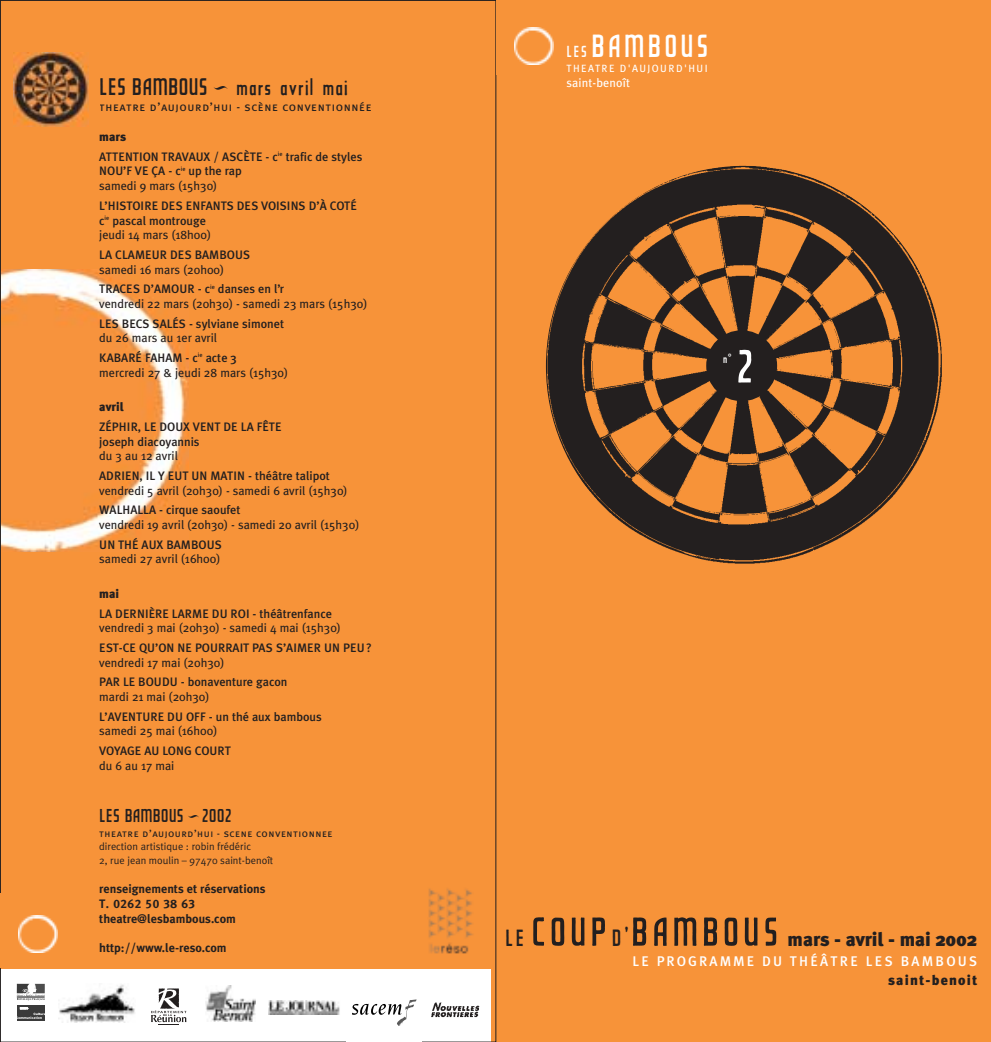
<style>
.page{position:relative;width:991px;height:1042px;background:#fff}
.page>*{position:absolute;margin:0;border:0;box-sizing:border-box;transform-origin:0 0}
.t1{font:61.25px "Polytone Reliant";color:#fff}
.t2{font:52.68px "Polytone Reliant";letter-spacing:.065em;color:#231f1f}
.t3{font:42px "Polytone Reliant";letter-spacing:.065em;color:#fff}
.t4{font:31.5px "Polytone Reliant";color:#231f1f}
.t5{font:24.5px "Polytone Reliant";color:#231f1f}
.t6{font:900 19.25px "Meta Plus";letter-spacing:-.005em;color:#231f1f}
.t7{font:17.5px "Polytone Reliant";color:#fff}
.t8{font:14px "Meta Plus Medium Caps";letter-spacing:.16em;color:#fff}
.t9{font:900 14px "Meta Plus";letter-spacing:.085em;color:#231f1f}
.t10{font:12.25px/19.6px "Meta Plus";color:#231f1f}
.t11{font:12.25px/14.7px "Meta Plus Medium Caps";color:#231f1f}
.t12{font:700 12.25px "Meta Plus";color:#231f1f}
.t13{font:12.25px "Meta Plus Book Caps";letter-spacing:.05em;color:#231f1f}
.t14{font:500 12.25px "Meta Plus";color:#231f1f}
.t15{font:900 12.25px "Meta Plus";color:#231f1f}
.t16{font:12.25px "Meta Plus Bold Caps";letter-spacing:.05em;color:#231f1f}
.t17{font:12.25px "Meta Plus";letter-spacing:.01em;color:#fff}
.t18{font:10.5px/14px "Meta Plus Normal";color:#231f1f}
.t19{font:10.5px "Meta Plus Book Caps";letter-spacing:.05em;color:#231f1f}
.t20{font:10.5px "Meta Plus Book Caps";letter-spacing:.13em;color:#fff}
.s1{font-family:"Meta Plus";font-weight:500}
.s2{font-weight:500}
.s3{font-family:"Meta Plus Medium Caps"}
.s4{font-size:21px}
.s5{font-size:30.8px}
</style>
<div class="page">
<div style="left:491px;top:0;width:499px;height:1041px;background:#f79339"></div>
<img style="left:546px;top:166px;width:397px;height:400px;border-radius:50%">
<div style="left:0;top:0;width:496px;height:968px;background:#f79339"></div>
<img style="left:2px;top:269px;width:186px;height:282px">
<img style="left:515px;top:28px;width:38px;height:36px">
<img style="left:428px;top:888px;width:45px;height:65px">
<svg style="left:151px;top:988px;width:35px;height:35px"></svg>
<img style="left:59px;top:984px;width:76px;height:37px">
<svg style="left:17px;top:983px;width:28px;height:17px"></svg>
<svg style="left:17px;top:1005px;width:28px;height:15px"></svg>
<svg style="left:17px;top:1007px;width:28px;height:11px"></svg>
<img style="left:19px;top:915px;width:38px;height:37px">
<img style="left:269px;top:1000px;width:71px;height:14px">
<svg style="left:352px;top:999px;width:64px;height:26px"></svg>
<img style="left:431px;top:1002px;width:49px;height:16px">
<img style="left:205px;top:985px;width:51px;height:36px">
<img style="left:13px;top:52px;width:76px;height:75px">
<svg style="left:706px;top:330px;width:71px;height:71px;background:#3b2c22"></svg>
<h3 class="t4" style="left:99px;top:66px;width:250px">LES BAMBOUS - mars avril mai</h3>
<p class="t13" style="left:99px;top:99px;width:274px">theatre d’aujourd’hui - scène conventionnée</p>
<p class="t15" style="left:99px;top:132px;width:28px">mars</p>
<p class="t11" style="left:99px;top:149px;width:265px">ATTENTION TRAVAUX / ASCÈTE <span class="s1">- c</span><sup>ie</sup> <span class="s1">trafic de styles<br></span>NOU’F VE ÇA - <span class="s1">c</span><sup>ie</sup> <span class="s1">up the rap</span></p>
<p class="t10" style="left:99px;top:177px;width:120px">samedi 9 mars (15h30)</p>
<p class="t11" style="left:99px;top:198px;width:259px">L’HISTOIRE DES ENFANTS DES VOISINS D’À COTÉ</p>
<p class="t10" style="left:99px;top:213px;width:113px;line-height:14.7px"><span class="s2">c</span><sup>ie</sup> <span class="s2">pascal montrouge </span>jeudi 14 mars (18h00)</p>
<p class="t11" style="left:99px;top:247px;width:152px">LA CLAMEUR DES BAMBOUS</p>
<p class="t10" style="left:99px;top:260px;width:126px">samedi 16 mars (20h00)</p>
<p class="t11" style="left:99px;top:282px;width:186px">TRACES D’AMOUR - <span class="s1">c</span><sup>ie</sup> <span class="s1">danses en l’r</span></p>
<p class="t10" style="left:99px;top:294px;width:270px">vendredi 22 mars (20h30) - samedi 23 mars (15h30)<br><span class="s3">LES BECS SALÉS -</span> <span class="s2">sylviane simonet</span></p>
<p class="t10" style="left:99px;top:329px;width:119px">du 26 mars au 1er avril</p>
<p class="t11" style="left:99px;top:350px;width:139px">KABARÉ FAHAM - <span class="s1">c</span><sup>ie</sup> <span class="s1">acte 3</span></p>
<p class="t10" style="left:99px;top:363px;width:190px">mercredi 27 &amp; jeudi 28 mars (15h30)</p>
<p class="t15" style="left:99px;top:402px;width:26px">avril</p>
<p class="t11" style="left:99px;top:419px;width:184px">ZÉPHIR, LE DOUX VENT DE LA FÊTE</p>
<p class="t14" style="left:99px;top:436px;width:102px">joseph diacoyannis</p>
<p class="t10" style="left:99px;top:447px;width:80px">du 3 au 12 avril</p>
<p class="t11" style="left:99px;top:468px;width:232px">ADRIEN, IL Y EUT UN MATIN - <span class="s1">théâtre talipot</span></p>
<p class="t10" style="left:99px;top:481px;width:250px">vendredi 5 avril (20h30) - samedi 6 avril (15h30)<br><span class="s3">WALHALLA -</span> <span class="s2">cirque saoufet</span></p>
<p class="t10" style="left:99px;top:515px;width:261px">vendredi 19 avril (20h30) - samedi 20 avril (15h30)</p>
<p class="t11" style="left:99px;top:537px;width:124px">UN THÉ AUX BAMBOUS</p>
<p class="t10" style="left:99px;top:550px;width:123px">samedi 27 avril (16h00)</p>
<p class="t15" style="left:99px;top:589px;width:21px">mai</p>
<p class="t11" style="left:99px;top:606px;width:234px">LA DERNIÈRE LARME DU ROI - <span class="s1">théâtrenfance</span></p>
<p class="t10" style="left:99px;top:618px;width:243px">vendredi 3 mai (20h30) - samedi 4 mai (15h30)</p>
<p class="t11" style="left:99px;top:640px;width:274px">EST-CE QU’ON NE POURRAIT PAS S’AIMER UN PEU ?</p>
<p class="t10" style="left:99px;top:653px;width:190px">vendredi 17 mai (20h30)<br><span class="s3">PAR LE BOUDU -</span> <span class="s2">bonaventure gacon</span></p>
<p class="t10" style="left:99px;top:687px;width:112px">mardi 21 mai (20h30)</p>
<p class="t11" style="left:99px;top:709px;width:224px">L’AVENTURE DU OFF - <span class="s1">un thé aux bambous</span></p>
<p class="t10" style="left:99px;top:721px;width:120px">samedi 25 mai (16h00)</p>
<p class="t11" style="left:99px;top:743px;width:133px">VOYAGE AU LONG COURT</p>
<p class="t10" style="left:99px;top:756px;width:77px">du 6 au 17 mai</p>
<h3 class="t5" style="left:99px;top:798px;width:134px">LES BAMBOUS -2002</h3>
<p class="t19" style="left:99px;top:827px;width:235px">theatre d’aujourd’hui - scene conventionnee</p>
<p class="t18" style="left:99px;top:839px;width:176px">direction artistique : robin frédéric<br>2, rue jean moulin – 97470 saint-benoît</p>
<p class="t12" style="left:99px;top:883px;width:168px">renseignements et réservations</p>
<p class="t16" style="left:99px;top:896px;width:97px">T. 0262 50 38 63</p>
<p class="t12" style="left:99px;top:913px;width:138px">theatre@lesbambous.com</p>
<p class="t12" style="left:99px;top:942px;width:129px">http://www.le-reso.com</p>
<h3 class="t3" style="left:566px;top:18px;width:144px"><span class="s4">LES</span>BAMBOUS</h3>
<p class="t20" style="left:566px;top:62px;width:143px">THEATRE D'AUJOURD'HUI</p>
<p class="t17" style="left:566px;top:78px;width:65px">saint-benoît</p>
<h1 class="t1" style="left:735px;top:325px;width:20px">2</h1>
<h3 class="t7" style="left:722px;top:347px;width:11px">n°</h3>
<h2 class="t2" style="left:505px;top:896px;width:274px"><span class="s5">LE</span> COUP<span class="s5">D’</span>BAMBOUS</h2>
<p class="t8" style="left:632px;top:952px;width:346px">LE PROGRAMME DU THÉÂTRE LES BAMBOUS</p>
<p class="t9" style="left:888px;top:974px;width:91px">saint-benoit</p>
<h3 class="t6" style="left:787px;top:931px;width:191px">mars - avril - mai 2002</h3>
</div>
